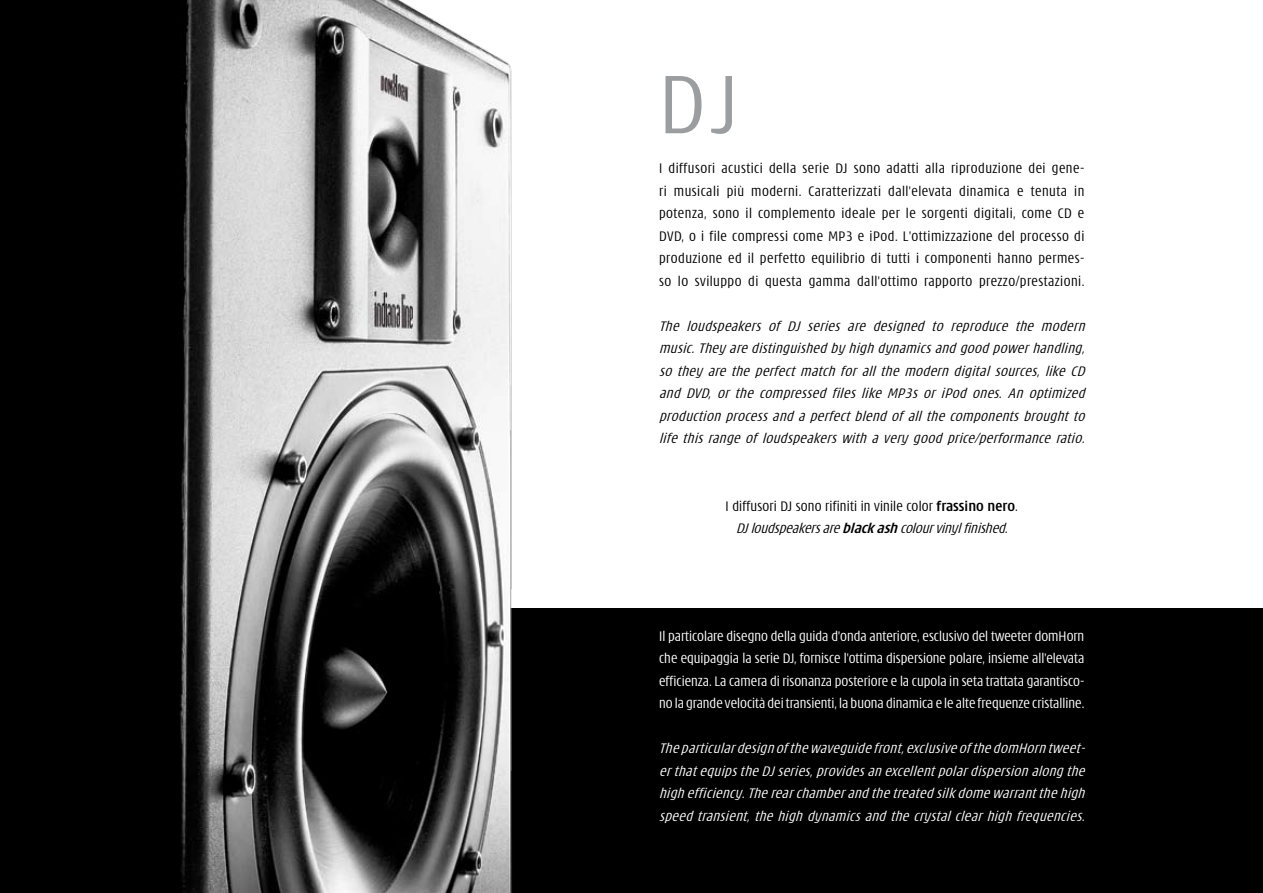
<style>
.page{position:relative;width:1263px;height:893px;background:#fff}
.page>*{position:absolute;margin:0;border:0;box-sizing:border-box;transform-origin:0 0}
.t1{font:300 condensed 90px "Modena";color:#9c9d9f}
.t2{font:300 condensed 15px/22.5px "Modena";letter-spacing:.03em;color:#000;text-align:justify}
.t3{font:italic 300 condensed 15px/22.5px "Modena";color:#000;text-align:justify}
.t4{font:300 condensed 15px/22.5px "Modena";color:#fff;text-align:justify}
.t5{font:italic 300 condensed 15px/22.5px "Modena";color:#fff;text-align:justify}
.t6{font:300 condensed 15px/22.5px "Modena";letter-spacing:.01em;color:#000;text-align:center}
.s1{font-weight:700}
.s2{font-style:italic}
.s3{font-weight:700;font-style:italic}
</style>
<div class="page">
<div style="left:0;top:608px;width:1263px;height:285px;background:#000"></div>
<img style="left:0;top:0;width:512px;height:893px">
<h1 class="t1" style="left:659px;top:62px;width:81px">DJ</h1>
<p class="t2" style="left:659px;top:158px;width:427px">I diffusori acustici della serie DJ sono adatti alla riproduzione dei gene&shy;ri musicali più moderni. Caratterizzati dall'elevata dinamica e tenuta in potenza, sono il complemento ideale per le sorgenti digitali, come CD e DVD, o i file compressi come MP3 e iPod. L'ottimizzazione del processo di produzione ed il perfetto equilibrio di tutti i componenti hanno permes&shy;so lo sviluppo di questa gamma dall'ottimo rapporto prezzo/prestazioni.</p>
<p class="t3" style="left:659px;top:315px;width:431px">The loudspeakers of DJ series are designed to reproduce the modern music.They are distinguished by high dynamicsand good powerhandling, so they are the perfect match for all the modern digital sources, like CD and DVD, or the compressed files like MP3s or iPod ones. An optimized production process and a perfect blend of all the components brought to life this range of loudspeakers with a very good price/performance ratio.</p>
<p class="t6" style="left:726px;top:495px;width:294px">I diffusori DJ sono rifiniti in vinile color <span class="s1">frassino nero</span>.<br><span class="s2">DJloudspeakersare</span><span class="s3">blackash</span> <span class="s2">colourvinylfinished.</span></p>
<p class="t4" style="left:659px;top:625px;width:427px">Il particolare disegno della guida d'onda anteriore, esclusivo del tweeter domHorn che equipaggia la serie DJ, fornisce l'ottima dispersione polare, insieme all'elevata efficienza. La camera di risonanza posteriore e la cupola in seta trattata garantisco&shy;no la grande velocità dei transienti, la buona dinamica e le alte frequenze cristalline.</p>
<p class="t5" style="left:659px;top:738px;width:431px">The particulardesign ofthe waveguide front,exclusive ofthe domHorn tweet&shy;erthatequipsthe DJseries,providesan excellentpolardispersion along the high efficiency.The rearchamberand the treated silkdome warrantthe high speed transient, the high dynamics and the crystal clear high frequencies.</p>
</div>
